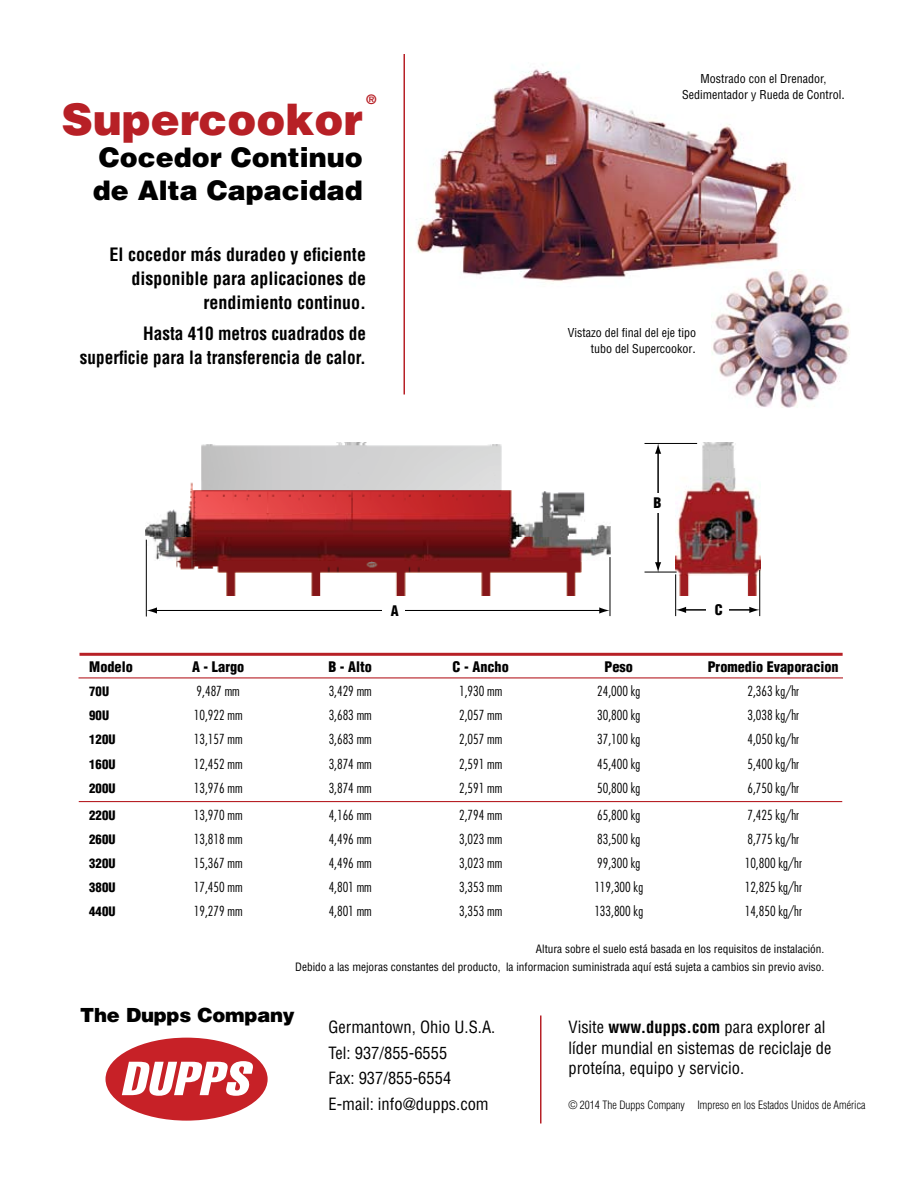
<style>
.page{position:relative;width:918px;height:1188px;background:#fff}
.page>*{position:absolute;margin:0;border:0;box-sizing:border-box;transform-origin:0 0}
.t1{font:900 43.5px "Helvetica";color:#b72026}
.t2{font:900 27px/32.4px "Helvetica";color:#000}
.t3{font:900 19.5px "Helvetica";letter-spacing:-.01em;color:#000}
.t4{font:700 condensed 18px/24px "Helvetica";color:#000;text-align:right}
.t5{font:700 condensed 18px/24px "Helvetica";color:#000;text-align:right;scale:.96 1}
.t6{font:condensed 16.5px/25.5px "Helvetica";color:#000}
.t7{font:900 condensed 14.25px "Helvetica";color:#000}
.t8{font:300 condensed 13.5px "Futura";color:#000}
.t9{font:900 13.05px "Helvetica";color:#b72026}
.t10{font:900 condensed 12.75px "Helvetica";color:#000}
.t11{font:condensed 12px/16.2px "Helvetica";color:#000;text-align:center}
.t12{font:condensed 11.25px "Helvetica";color:#000}
.t13{font:300 condensed 11.25px "Helvetica";color:#000}
.s1{font-size:13.5px}
.s2{font-weight:700}
</style>
<div class="page">
<img style="left:146px;top:442px;width:464px;height:154px">
<hr style="left:155px;top:610px;width:446px;height:1px;background:#000">
<svg style="left:599px;top:607px;width:11px;height:7px"></svg>
<svg style="left:147px;top:607px;width:10px;height:7px"></svg>
<hr style="left:610px;top:557px;width:1px;height:59px;background:#000">
<hr style="left:146px;top:540px;width:1px;height:76px;background:#000">
<img style="left:676px;top:443px;width:84px;height:153px">
<hr style="left:684px;top:610px;width:67px;height:1px;background:#000">
<svg style="left:749px;top:607px;width:10px;height:6px"></svg>
<svg style="left:676px;top:607px;width:10px;height:6px"></svg>
<hr style="left:675px;top:574px;width:1px;height:42px;background:#000">
<hr style="left:759px;top:570px;width:1px;height:46px;background:#000">
<hr style="left:645px;top:443px;width:52px;height:1px;background:#000">
<hr style="left:645px;top:572px;width:32px;height:1px;background:#000">
<hr style="left:658px;top:452px;width:1px;height:112px;background:#000">
<svg style="left:655px;top:444px;width:6px;height:10px"></svg>
<svg style="left:655px;top:562px;width:6px;height:11px"></svg>
<hr style="left:404px;top:54px;width:1px;height:340px;background:#b72026">
<svg style="left:106px;top:1038px;width:162px;height:82px"></svg>
<hr style="left:540px;top:1016px;width:2px;height:108px;background:#b72026">
<hr style="left:80px;top:653px;width:763px;height:3px;background:#b72026">
<hr style="left:79px;top:677px;width:764px;height:1px;background:#b72026">
<div style="left:382px;top:602px;width:23px;height:30px;background:#fff"></div>
<div style="left:645px;top:494px;width:23px;height:19px;background:#fff"></div>
<div style="left:706px;top:601px;width:23px;height:30px;background:#fff"></div>
<hr style="left:79px;top:801px;width:763px;height:1px;background:#b72026">
<img style="left:416px;top:69px;width:380px;height:213px">
<img style="left:711px;top:269px;width:139px;height:139px">
<p class="t9" style="left:366px;top:91px;width:12px">®</p>
<h1 class="t1" style="left:62px;top:91px;width:303px">Supercookor</h1>
<h2 class="t2" style="left:93px;top:140px;width:272px">Cocedor Continuo de Alta Capacidad</h2>
<h3 class="t4" style="left:110px;top:243px;width:258px">El cocedor más duradeo y eficiente disponible para aplicaciones de rendimiento continuo.</h3>
<h3 class="t5" style="left:80px;top:321px;width:300px">Hasta 410 metros cuadrados de superficie para la transferencia de calor.</h3>
<p class="t7" style="left:391px;top:602px;width:9px">A</p>
<p class="t11" style="left:682px;top:71px;width:164px">Mostrado con el Drenador,<br>Sedimentador y Rueda de Control<span class="s1">.</span></p>
<p class="t11" style="left:568px;top:324px;width:130px;text-align:right">Vistazo del final del eje tipo tubo del Supercookor<span class="s1">.</span></p>
<p class="t7" style="left:654px;top:494px;width:9px">B</p>
<p class="t7" style="left:715px;top:601px;width:9px">C</p>
<p class="t7" style="left:89px;top:658px;width:45px">Modelo</p>
<p class="t7" style="left:192px;top:658px;width:54px">A - Largo</p>
<p class="t7" style="left:328px;top:658px;width:45px">B - Alto</p>
<p class="t7" style="left:453px;top:658px;width:58px">C - Ancho</p>
<p class="t7" style="left:605px;top:658px;width:30px">Peso</p>
<p class="t7" style="left:708px;top:658px;width:133px">Promedio Evaporacion</p>
<p class="t10" style="left:89px;top:684px;width:21px">70U</p>
<p class="t8" style="left:197px;top:683px;width:45px">9,487 mm</p>
<p class="t8" style="left:329px;top:683px;width:45px">3,429 mm</p>
<p class="t8" style="left:459px;top:683px;width:45px">1,930 mm</p>
<p class="t8" style="left:597px;top:683px;width:45px">24,000 kg</p>
<p class="t8" style="left:748px;top:683px;width:53px">2,363 kg/hr</p>
<p class="t10" style="left:89px;top:708px;width:21px">90U</p>
<p class="t8" style="left:194px;top:707px;width:50px">10,922 mm</p>
<p class="t8" style="left:329px;top:707px;width:45px">3,683 mm</p>
<p class="t8" style="left:459px;top:707px;width:45px">2,057 mm</p>
<p class="t8" style="left:597px;top:707px;width:45px">30,800 kg</p>
<p class="t8" style="left:748px;top:707px;width:53px">3,038 kg/hr</p>
<p class="t10" style="left:89px;top:732px;width:28px">120U</p>
<p class="t8" style="left:194px;top:731px;width:50px">13,157 mm</p>
<p class="t8" style="left:329px;top:731px;width:45px">3,683 mm</p>
<p class="t8" style="left:459px;top:731px;width:45px">2,057 mm</p>
<p class="t8" style="left:597px;top:731px;width:45px">37,100 kg</p>
<p class="t8" style="left:748px;top:731px;width:53px">4,050 kg/hr</p>
<p class="t10" style="left:89px;top:756px;width:28px">160U</p>
<p class="t8" style="left:194px;top:755px;width:50px">12,452 mm</p>
<p class="t8" style="left:329px;top:755px;width:45px">3,874 mm</p>
<p class="t8" style="left:459px;top:755px;width:45px">2,591 mm</p>
<p class="t8" style="left:597px;top:755px;width:45px">45,400 kg</p>
<p class="t8" style="left:748px;top:755px;width:53px">5,400 kg/hr</p>
<p class="t10" style="left:89px;top:780px;width:28px">200U</p>
<p class="t8" style="left:194px;top:779px;width:50px">13,976 mm</p>
<p class="t8" style="left:329px;top:779px;width:45px">3,874 mm</p>
<p class="t8" style="left:459px;top:779px;width:45px">2,591 mm</p>
<p class="t8" style="left:597px;top:779px;width:45px">50,800 kg</p>
<p class="t8" style="left:748px;top:779px;width:53px">6,750 kg/hr</p>
<p class="t10" style="left:89px;top:807px;width:28px">220U</p>
<p class="t8" style="left:194px;top:806px;width:50px">13,970 mm</p>
<p class="t8" style="left:329px;top:806px;width:45px">4,166 mm</p>
<p class="t8" style="left:459px;top:806px;width:45px">2,794 mm</p>
<p class="t8" style="left:597px;top:806px;width:45px">65,800 kg</p>
<p class="t8" style="left:748px;top:806px;width:53px">7,425 kg/hr</p>
<p class="t10" style="left:89px;top:831px;width:28px">260U</p>
<p class="t8" style="left:194px;top:831px;width:50px">13,818 mm</p>
<p class="t8" style="left:329px;top:831px;width:45px">4,496 mm</p>
<p class="t8" style="left:459px;top:831px;width:45px">3,023 mm</p>
<p class="t8" style="left:597px;top:831px;width:45px">83,500 kg</p>
<p class="t8" style="left:748px;top:831px;width:53px">8,775 kg/hr</p>
<p class="t10" style="left:89px;top:855px;width:28px">320U</p>
<p class="t8" style="left:194px;top:855px;width:50px">15,367 mm</p>
<p class="t8" style="left:329px;top:855px;width:45px">4,496 mm</p>
<p class="t8" style="left:459px;top:855px;width:45px">3,023 mm</p>
<p class="t8" style="left:597px;top:855px;width:45px">99,300 kg</p>
<p class="t8" style="left:745px;top:855px;width:59px">10,800 kg/hr</p>
<p class="t10" style="left:89px;top:879px;width:28px">380U</p>
<p class="t8" style="left:194px;top:879px;width:50px">17,450 mm</p>
<p class="t8" style="left:329px;top:879px;width:45px">4,801 mm</p>
<p class="t8" style="left:459px;top:879px;width:45px">3,353 mm</p>
<p class="t8" style="left:594px;top:879px;width:50px">119,300 kg</p>
<p class="t8" style="left:745px;top:879px;width:59px">12,825 kg/hr</p>
<p class="t10" style="left:89px;top:904px;width:28px">440U</p>
<p class="t8" style="left:194px;top:903px;width:50px">19,279 mm</p>
<p class="t8" style="left:329px;top:903px;width:45px">4,801 mm</p>
<p class="t8" style="left:459px;top:903px;width:45px">3,353 mm</p>
<p class="t8" style="left:594px;top:903px;width:50px">133,800 kg</p>
<p class="t8" style="left:745px;top:903px;width:59px">14,850 kg/hr</p>
<p class="t12" style="left:536px;top:942px;width:290px">Altura sobre el suelo está basada en los requisitos de instalación.</p>
<p class="t12" style="left:295px;top:960px;width:531px">Debido a las mejoras constantes del producto, la informacion suministrada aquí está sujeta a cambios sin previo aviso.</p>
<h3 class="t3" style="left:80px;top:1003px;width:216px">The Dupps Company</h3>
<p class="t6" style="left:328px;top:1014px;width:168px">Germantown, Ohio U.S.A.<br>Tel: 937/855-6555<br>Fax: 937/855-6554<br>E-mail: info@dupps.com</p>
<p class="t6" style="left:568px;top:1017px;width:264px;line-height:20.2px">Visite <span class="s2">www.dupps.com</span> para explorer al líder mundial en sistemas de reciclaje de proteína, equipo y servicio.</p>
<p class="t13" style="left:568px;top:1098px;width:299px">© 2014 The Dupps Company Impreso en los Estados Unidos de América</p>
</div>
